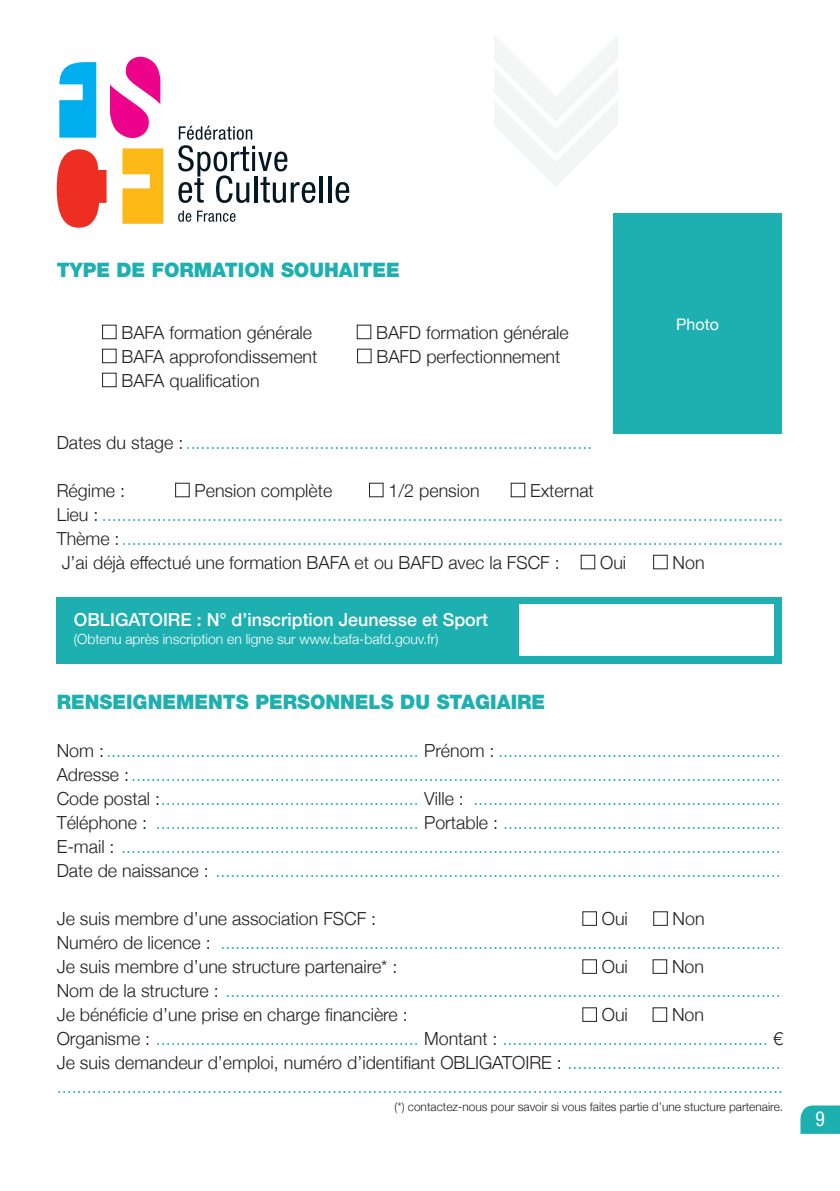
<style>
.page{position:relative;width:840px;height:1191px;background:#fff}
.page>*{position:absolute;margin:0;border:0;box-sizing:border-box;transform-origin:0 0}
.t1{font:condensed 20.6px "Helvetica Neue";color:#fff;scale:.95 1}
.t2{font:900 20px "Helvetica Neue";color:#1eb0b0}
.t3{font:300 18px/24px "Helvetica Neue";color:#1eb0b0}
.t4{font:300 18px "Helvetica Neue";color:#231f20}
.t5{font:500 18px "Helvetica Neue";color:#fff}
.t6{font:16px "Helvetica Neue";color:#fff}
.t7{font:300 14px "Helvetica Neue";color:#fff}
.t8{font:300 12px "Helvetica Neue";color:#231f20}
.s1{color:#231f20}
</style>
<div class="page">
<svg style="left:57px;top:149px;width:49px;height:79px"></svg>
<svg style="left:110px;top:57px;width:50px;height:81px"></svg>
<svg style="left:59px;top:62px;width:37px;height:76px"></svg>
<svg style="left:122px;top:148px;width:41px;height:76px"></svg>
<hr style="left:319px;top:176px;width:4px;height:26px;background:#031722">
<hr style="left:328px;top:176px;width:3px;height:26px;background:#031722">
<svg style="left:335px;top:182px;width:14px;height:21px"></svg>
<svg style="left:178px;top:211px;width:13px;height:11px"></svg>
<svg style="left:197px;top:211px;width:38px;height:11px"></svg>
<svg style="left:178px;top:126px;width:137px;height:77px"></svg>
<div style="left:613px;top:213px;width:168px;height:221px;background:#1eb0b0"></div>
<svg style="left:494px;top:36px;width:123px;height:150px"></svg>
<div style="left:102px;top:325px;width:14px;height:14px;border:1px solid #231f20"></div>
<div style="left:356px;top:325px;width:15px;height:14px;border:1px solid #231f20"></div>
<div style="left:102px;top:349px;width:14px;height:14px;border:1px solid #231f20"></div>
<div style="left:357px;top:349px;width:14px;height:14px;border:1px solid #231f20"></div>
<div style="left:102px;top:373px;width:14px;height:14px;border:1px solid #231f20"></div>
<div style="left:175px;top:483px;width:14px;height:14px;border:1px solid #231f20"></div>
<div style="left:369px;top:483px;width:14px;height:14px;border:1px solid #231f20"></div>
<div style="left:580px;top:555px;width:15px;height:14px;border:1px solid #231f20"></div>
<div style="left:653px;top:555px;width:14px;height:14px;border:1px solid #231f20"></div>
<div style="left:653px;top:911px;width:14px;height:14px;border:1px solid #231f20"></div>
<div style="left:57px;top:597px;width:724px;height:67px;background:#1eb0b0"></div>
<div style="left:519px;top:604px;width:254px;height:52px;background:#fff"></div>
<svg style="left:800px;top:1105px;width:39px;height:28px"></svg>
<p class="t2" style="left:57px;top:258px;width:344px">TYPE DE FORMATION SOUHAITEE</p>
<p class="t4" style="left:121px;top:318px;width:192px">BAFA formation générale</p>
<p class="t4" style="left:376px;top:318px;width:194px">BAFD formation générale</p>
<p class="t4" style="left:121px;top:342px;width:197px">BAFA approfondissement</p>
<p class="t4" style="left:376px;top:342px;width:185px">BAFD perfectionnement</p>
<p class="t4" style="left:121px;top:366px;width:139px">BAFA qualification</p>
<p class="t6" style="left:676px;top:312px;width:44px">Photo</p>
<p class="t3" style="left:57px;top:429px;width:537px"><span class="s1">Dates du stage :</span> ..................................................................................</p>
<p class="t4" style="left:57px;top:476px;width:70px">Régime :</p>
<p class="t4" style="left:194px;top:476px;width:139px">Pension complète</p>
<p class="t4" style="left:388px;top:476px;width:93px">1/2 pension</p>
<p class="t3" style="left:57px;top:477px;width:727px;text-indent:473px"><span class="s1">Externat<br>Lieu :</span> ........................................................................................................................................<br><span class="s1">Thème :</span> ....................................................................................................................................<br><span class="s1">J’ai déjà effectué une formation BAFA et ou BAFD avec la FSCF :</span></p>
<p class="t4" style="left:599px;top:548px;width:28px">Oui</p>
<p class="t4" style="left:672px;top:548px;width:34px">Non</p>
<p class="t5" style="left:74px;top:605px;width:415px">OBLIGATOIRE : N° d’inscription Jeunesse et Sport</p>
<p class="t7" style="left:74px;top:628px;width:366px">(Obtenu après inscription en ligne sur www.bafa-bafd.gouv.fr)</p>
<p class="t2" style="left:57px;top:690px;width:490px">RENSEIGNEMENTS PERSONNELS DU STAGIAIRE</p>
<p class="t3" style="left:57px;top:737px;width:725px;text-align:justify"><span class="s1">Nom :</span> ............................................................... <span class="s1">Prénom :</span> .........................................................<br><span class="s1">Adresse :</span> ...................................................................................................................................<br><span class="s1">Code postal :</span> .................................................... <span class="s1">Ville :</span> ..............................................................<br><span class="s1">Téléphone :</span> ..................................................... <span class="s1">Portable :</span> ........................................................<br><span class="s1">E-mail :</span> .....................................................................................................................................<br><span class="s1">Date de naissance :</span> ..................................................................................................................</p>
<p class="t4" style="left:57px;top:904px;width:321px">Je suis membre d’une association FSCF :</p>
<p class="t4" style="left:601px;top:904px;width:28px">Oui</p>
<p class="t3" style="left:57px;top:905px;width:725px;text-indent:615px"><span class="s1">Non<br>Numéro de licence :</span> .................................................................................................................<br><span class="s1">Je suis membre d’une structure partenaire* :</span></p>
<p class="t4" style="left:601px;top:952px;width:28px">Oui</p>
<p class="t3" style="left:57px;top:953px;width:725px;text-indent:615px"><span class="s1">Non<br>Nom de la structure :</span> ................................................................................................................<br><span class="s1">Je bénéficie d’une prise en charge financière :</span></p>
<p class="t4" style="left:601px;top:1000px;width:28px">Oui</p>
<p class="t3" style="left:57px;top:1001px;width:727px;text-indent:615px"><span class="s1">Non Organisme :</span> ..................................................... <span class="s1">Montant :</span> ..................................................... <span class="s1">€ Je suis demandeur d’emploi, numéro d’identifiant OBLIGATOIRE :</span> ........................................... .................................................................................................................................................</p>
<p class="t8" style="left:394px;top:1097px;width:390px">(*) contactez-nous pour savoir si vous faites partie d’une stucture partenaire.</p>
<p class="t1" style="left:815px;top:1107px;width:11px">9</p>
</div>
